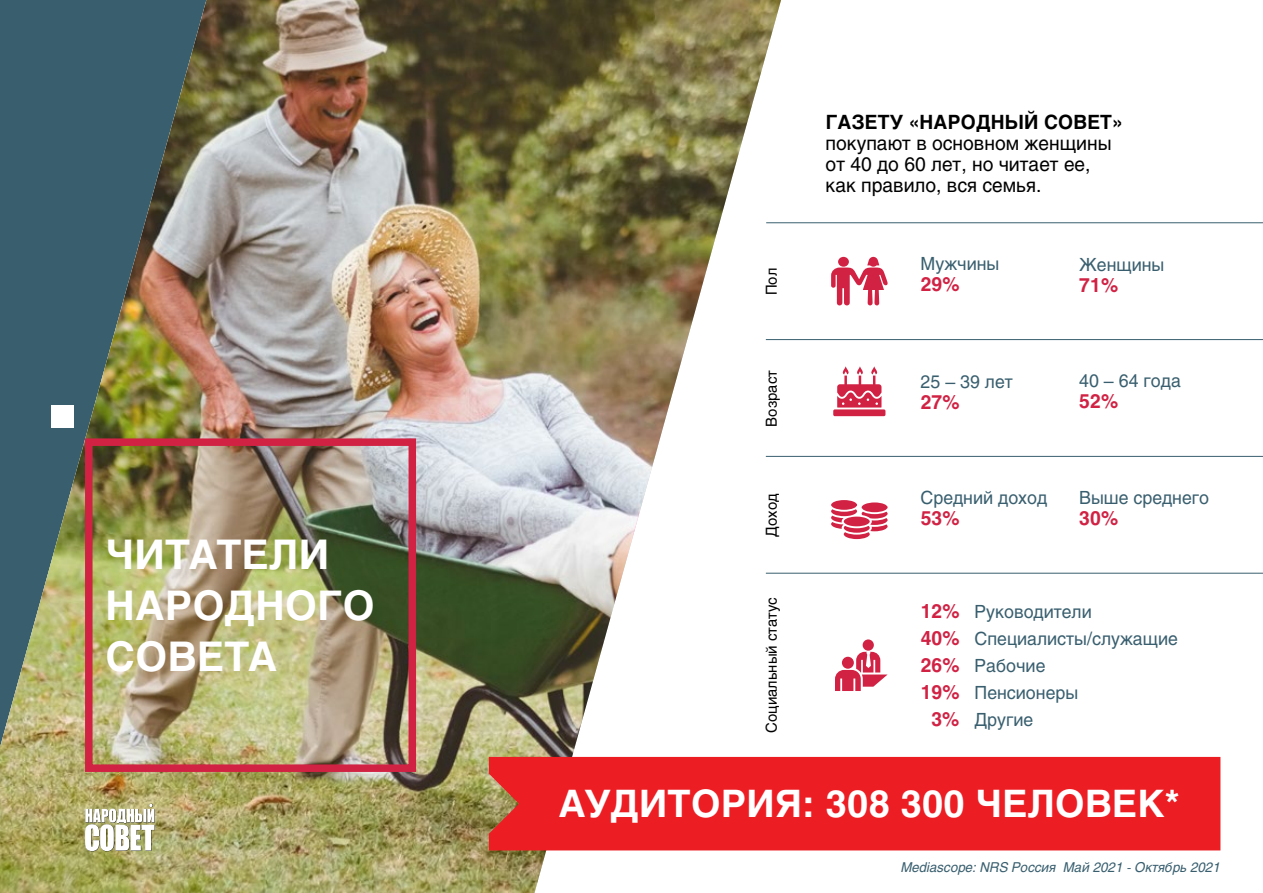
<style>
.page{position:relative;width:1263px;height:893px;background:#fff}
.page>*{position:absolute;margin:0;border:0;box-sizing:border-box;transform-origin:0 0}
.t1{font:700 40.5px/51px "Helios";letter-spacing:.01em;color:#fff}
.t2{font:700 37.5px "Helios";letter-spacing:.01em;color:#fff}
.t3{font:19.5px/21px "Helios";color:#000}
.t4{font:700 19.5px "Helios";letter-spacing:.01em;color:#000}
.t5{font:700 19.5px "Helios";letter-spacing:.01em;color:#d12244}
.t6{font:18px "Helios";color:#395f6f}
.t7{font:15px "Helios";color:#000}
.t8{font:italic 13.5px "Helios";color:#395f6f}
.s1{font-weight:700;font-size:19.5px;color:#d12244}
</style>
<div class="page">
<img style="left:0;top:0;width:781px;height:893px">
<div style="left:489px;top:757px;width:731px;height:93px;background:#ed1d24"></div>
<svg style="left:831px;top:257px;width:57px;height:48px"></svg>
<svg style="left:831px;top:500px;width:57px;height:39px"></svg>
<div style="left:85px;top:438px;width:331px;height:334px;border:8px solid #d12244"></div>
<div style="left:51px;top:405px;width:23px;height:23px;background:#fff"></div>
<hr style="left:766px;top:339px;width:497px;height:1px;background:#395f6f">
<hr style="left:766px;top:456px;width:497px;height:1px;background:#395f6f">
<hr style="left:766px;top:573px;width:497px;height:1px;background:#395f6f">
<hr style="left:766px;top:222px;width:497px;height:1px;background:#395f6f">
<svg style="left:85px;top:804px;width:70px;height:47px"></svg>
<div style="left:833px;top:409px;width:52px;height:7px;background:#d12244;border-radius:2px"></div>
<svg style="left:837px;top:366px;width:44px;height:42px"></svg>
<svg style="left:835px;top:639px;width:53px;height:52px"></svg>
<h1 class="t1" style="left:105px;top:528px;width:270px">ЧИТАТЕЛИ<br>НАРОДНОГО<br>СОВЕТА</h1>
<p class="t7" style="left:762px;top:295px;width:29px;rotate:-90deg">Пол</p>
<p class="t7" style="left:762px;top:426px;width:58px;rotate:-90deg">Возраст</p>
<p class="t7" style="left:762px;top:537px;width:44px;rotate:-90deg">Доход</p>
<p class="t4" style="left:826px;top:109px;width:299px">ГАЗЕТУ «НАРОДНЫЙ СОВЕТ»</p>
<p class="t3" style="left:826px;top:132px;width:287px">покупают в основном женщины от 40 до 60 лет, но читает ее, как правило, вся семья.</p>
<p class="t6" style="left:920px;top:252px;width:80px">Мужчины</p>
<p class="t5" style="left:921px;top:272px;width:41px">29%</p>
<p class="t6" style="left:1079px;top:253px;width:87px">Женщины</p>
<p class="t5" style="left:1079px;top:273px;width:40px">71%</p>
<p class="t6" style="left:920px;top:370px;width:94px">25 – 39 лет</p>
<p class="t5" style="left:921px;top:389px;width:41px">27%</p>
<p class="t6" style="left:920px;top:486px;width:128px">Средний доход</p>
<p class="t5" style="left:921px;top:505px;width:41px">53%</p>
<p class="t6" style="left:1079px;top:369px;width:103px">40 – 64 года</p>
<p class="t5" style="left:1079px;top:388px;width:41px">52%</p>
<p class="t6" style="left:1079px;top:486px;width:131px">Выше среднего</p>
<p class="t5" style="left:1079px;top:505px;width:41px">30%</p>
<p class="t7" style="left:762px;top:733px;width:137px;rotate:-90deg">Социальный статус</p>
<p class="t6" style="left:921px;top:600px;width:173px"><span class="s1">12%</span> Руководители</p>
<p class="t6" style="left:921px;top:627px;width:259px"><span class="s1">40%</span> Специалисты/служащие</p>
<p class="t6" style="left:921px;top:654px;width:126px"><span class="s1">26%</span> Рабочие</p>
<p class="t6" style="left:921px;top:681px;width:159px"><span class="s1">19%</span> Пенсионеры</p>
<p class="t6" style="left:931px;top:708px;width:103px"><span class="s1">3%</span> Другие</p>
<h2 class="t2" style="left:559px;top:780px;width:622px">АУДИТОРИЯ: 308 300 ЧЕЛОВЕК*</h2>
<p class="t8" style="left:901px;top:858px;width:321px">Mediascope: NRS Россия Май 2021 - Октябрь 2021</p>
</div>
